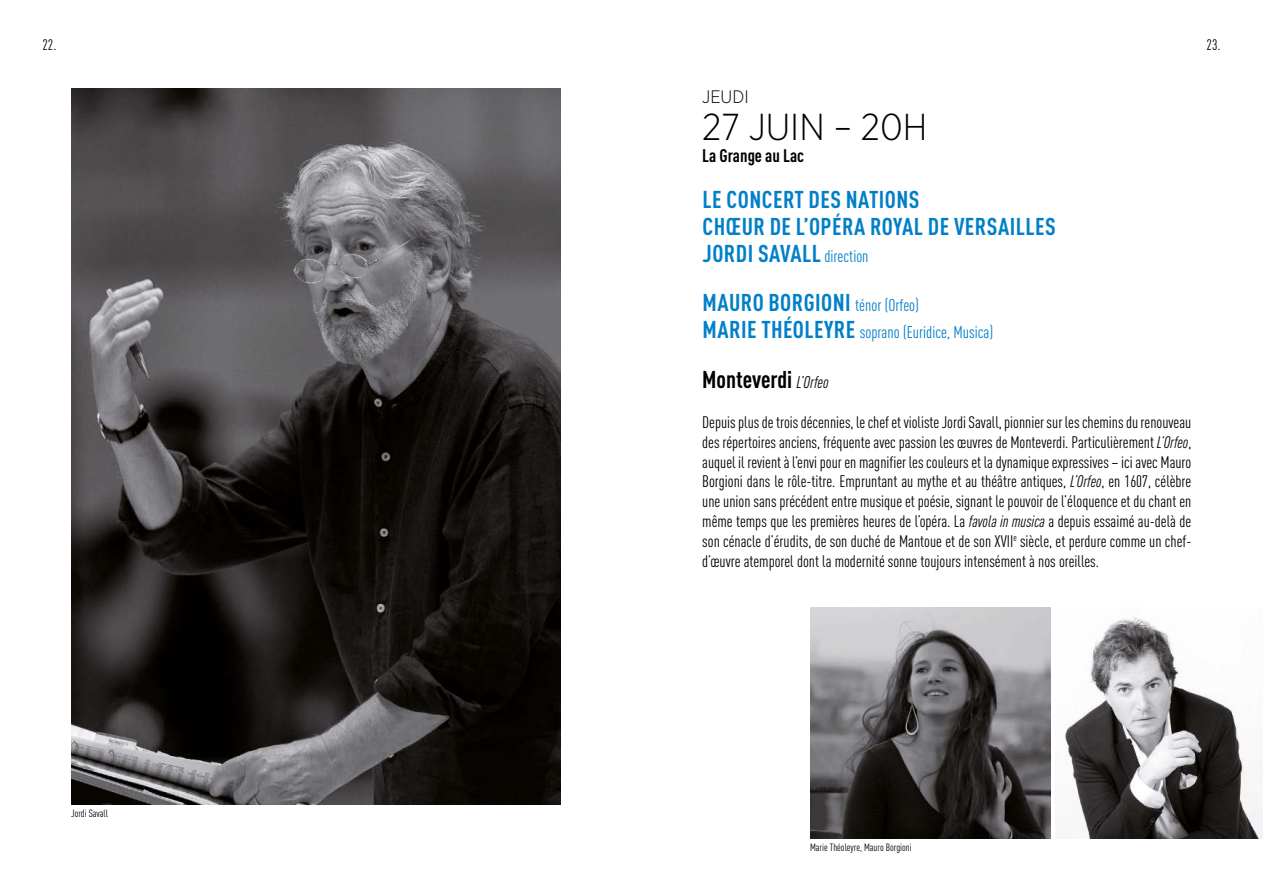
<style>
.page{position:relative;width:1263px;height:893px;background:#fff}
.page>*{position:absolute;margin:0;border:0;box-sizing:border-box;transform-origin:0 0}
.t1{font:300 37.5px "Gotham Narrow";color:#000}
.t2{font:700 condensed 24px/27px "DIN Pro";letter-spacing:.02em;color:#007fc8}
.t3{font:700 condensed 24px "DIN Pro";color:#000}
.t4{font:700 condensed 18px "DIN Pro";color:#000}
.t5{font:300 18px "Gotham Narrow";color:#000}
.t6{font:condensed 16.8px "DIN Pro";color:#007fc8}
.t7{font:condensed 16.5px/19.8px "DIN Pro";color:#000;text-align:justify}
.t8{font:condensed 15px "DIN Pro";color:#000}
.t9{font:condensed 10.5px "DIN Pro";color:#000}
.s1{font-weight:400;font-size:16.8px}
.s2{font-weight:700;font-size:24px}
.s3{font-weight:400;font-style:italic;font-size:16.8px}
.s4{font-style:italic}
</style>
<div class="page">
<img style="left:71px;top:89px;width:489px;height:715px">
<img style="left:810px;top:608px;width:241px;height:231px">
<img style="left:1065px;top:617px;width:198px;height:222px">
<p class="t8" style="left:43px;top:34px;width:15px">22.</p>
<p class="t8" style="left:1207px;top:34px;width:15px">23.</p>
<p class="t5" style="left:702px;top:85px;width:48px">JEUDI</p>
<h1 class="t1" style="left:702px;top:104px;width:227px">27 JUIN – 20H</h1>
<p class="t4" style="left:702px;top:142px;width:103px">La Grange au Lac</p>
<p class="t9" style="left:71px;top:805px;width:38px">Jordi Savall</p>
<h2 class="t2" style="left:702px;top:184px;width:355px">LE CONCERT DES NATIONS<br>CHŒUR DE L’OPÉRA ROYAL DE VERSAILLES<br>JORDI SAVALL <span class="s1">direction</span></h2>
<h2 class="t2" style="left:702px;top:287px;width:218px">MAURO BORGIONI <span class="s1">ténor (Orfeo)</span></h2>
<p class="t6" style="left:702px;top:320px;width:292px"><span class="s2">MARIE THÉOLEYRE</span> soprano (Euridice, Musica)</p>
<h2 class="t3" style="left:702px;top:362px;width:128px">Monteverdi <span class="s3">L’Orfeo</span></h2>
<p class="t7" style="left:702px;top:411px;width:491px">Depuis plus de trois décennies, le chef et violiste Jordi Savall, pionnier sur les chemins du renouveau des répertoires anciens, fréquente avec passion les œuvres de Monteverdi. Particulièrement <span class="s4">L’Orfeo</span>, auquel il revient à l’envi pour en magnifier les couleurs et la dynamique expressives – ici avec Mauro Borgioni dans le rôle-titre. Empruntant au mythe et au théâtre antiques, <span class="s4">L’Orfeo</span>, en 1607, célèbre une union sans précédent entre musique et poésie, signant le pouvoir de l’éloquence et du chant en même temps que les premières heures de l’opéra. La <span class="s4">favola in musica</span> a depuis essaimé au-delà de son cénacle d’érudits, de son duché de Mantoue et de son XVII<sup>e</sup> siècle, et perdure comme un chef&shy;d’œuvre atemporel dont la modernité sonne toujours intensément à nos oreilles.</p>
<p class="t9" style="left:810px;top:840px;width:103px">Marie Théoleyre, Mauro Borgioni</p>
</div>
